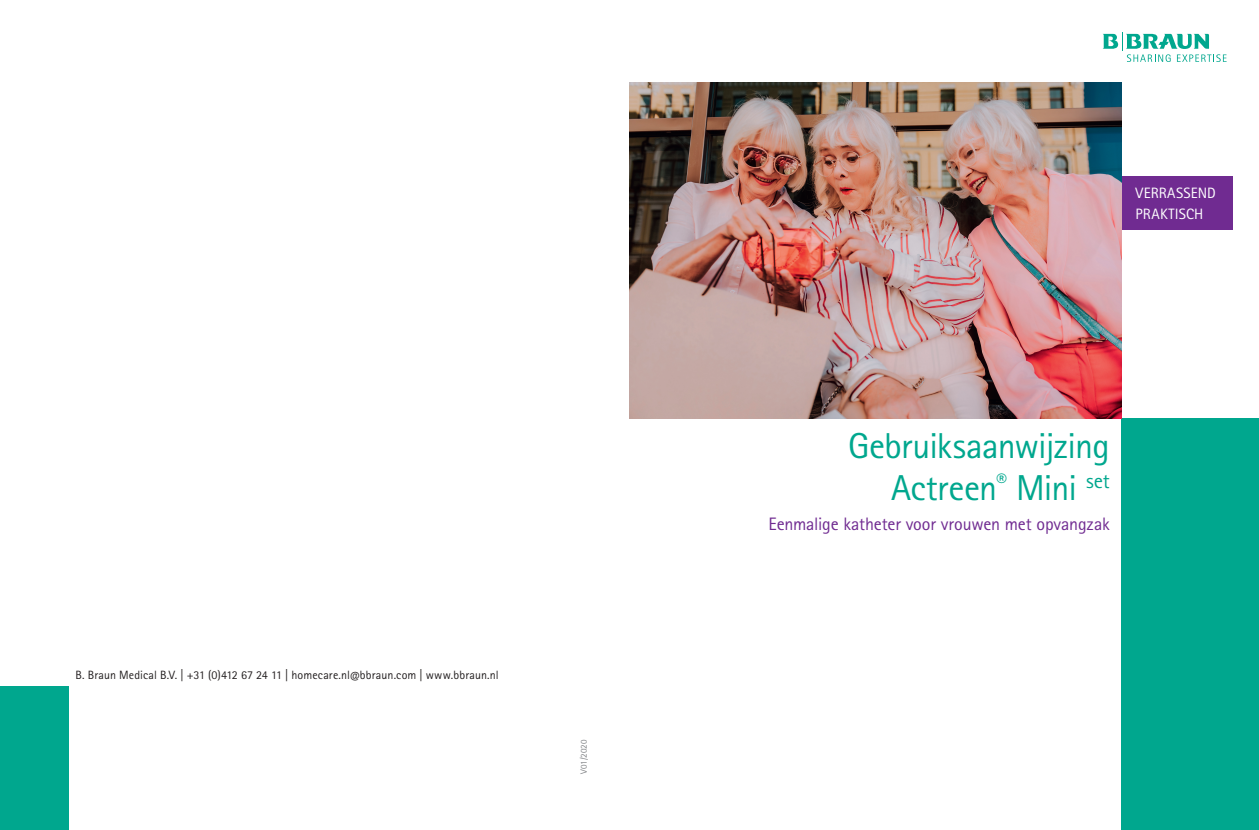
<style>
.page{position:relative;width:1259px;height:830px;background:#fff}
.page>*{position:absolute;margin:0;border:0;box-sizing:border-box;transform-origin:0 0}
.t1{font:36px/42px "Rotis Sans Serif Pro";letter-spacing:-.02em;color:#00a78e;text-align:right}
.t2{font:18px "Rotis Sans Serif Pro";letter-spacing:-.01em;color:#702b91}
.t3{font:15px/21px "Rotis Sans Serif Pro";letter-spacing:.01em;color:#fff}
.t4{font:12px "Rotis Sans Serif Pro";letter-spacing:.01em;color:#231f20}
.t5{font:9px "Rotis Sans Serif Pro";letter-spacing:-.01em;color:#808285}
</style>
<div class="page">
<div style="left:1114px;top:177px;width:119px;height:53px;background:#702b91"></div>
<div style="left:1121px;top:418px;width:138px;height:411px;background:#00a78e"></div>
<img style="left:629px;top:82px;width:492px;height:336px">
<svg style="left:1103px;top:32px;width:123px;height:30px"></svg>
<div style="left:0;top:686px;width:68px;height:143px;background:#00a78e"></div>
<p class="t4" style="left:75px;top:668px;width:425px">B. Braun Medical B.V. | +31 (0)412 67 24 11 | homecare.nl@bbraun.com | www.bbraun.nl</p>
<p class="t5" style="left:578px;top:773px;width:35px;rotate:-90deg">V01/2020</p>
<p class="t3" style="left:1135px;top:182px;width:82px">VERRASSEND<br>PRAKTISCH</p>
<h1 class="t1" style="left:848px;top:425px;width:263px">Gebruiksaanwijzing<br>Actreen<sup>®</sup> Mini <sup>set</sup></h1>
<h2 class="t2" style="left:768px;top:513px;width:343px">Eenmalige katheter voor vrouwen met opvangzak</h2>
</div>
